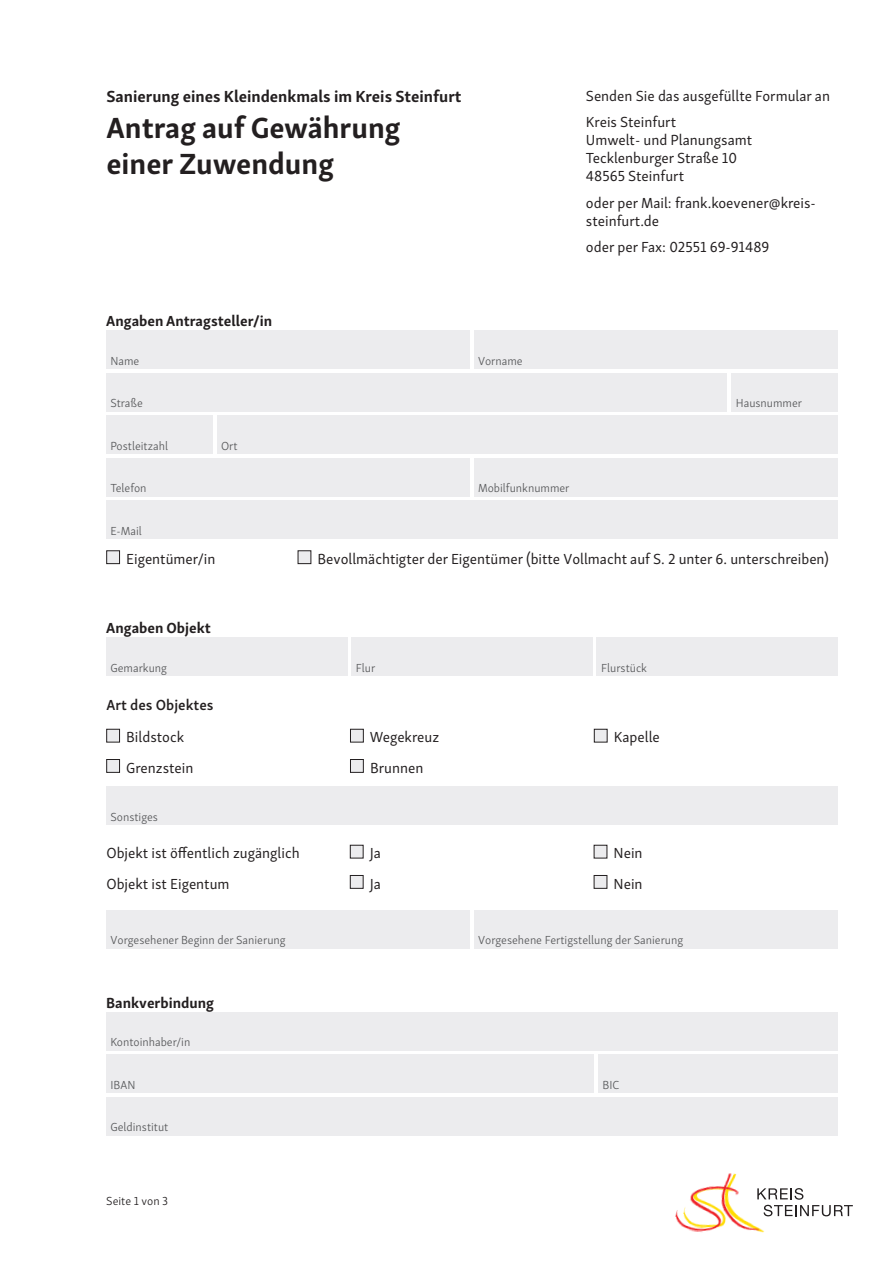
<style>
.page{position:relative;width:893px;height:1263px;background:#fff}
.page>*{position:absolute;margin:0;border:0;box-sizing:border-box;transform-origin:0 0}
.t1{font:700 30px/36px "Skolar Sans Latn";color:#231f20}
.t2{font:700 16.5px "Skolar Sans Latn";color:#231f20}
.t3{font:15px/18px "Skolar Sans Latn";color:#231f20}
.t4{font:700 15px "Skolar Sans Latn";color:#231f20}
.t5{font:600 15px "Skolar Sans Latn";color:#231f20}
.t6{font:300 12px "Skolar Sans Latn";color:#57585a}
.t7{font:300 12px "Skolar Sans Latn";color:#231f20}
</style>
<div class="page">
<svg style="left:773px;top:1188px;width:80px;height:28px"></svg>
<img style="left:675px;top:1173px;width:98px;height:60px">
<div style="left:474px;top:458px;width:363px;height:38px;background:#ececee"></div>
<div style="left:106px;top:458px;width:364px;height:38px;background:#ececee"></div>
<div style="left:106px;top:501px;width:732px;height:38px;background:#ececee"></div>
<div style="left:106px;top:787px;width:732px;height:38px;background:#ececee"></div>
<div style="left:106px;top:910px;width:364px;height:38px;background:#ececee"></div>
<div style="left:474px;top:910px;width:364px;height:38px;background:#ececee"></div>
<div style="left:106px;top:373px;width:621px;height:38px;background:#ececee"></div>
<div style="left:732px;top:373px;width:106px;height:38px;background:#ececee"></div>
<div style="left:217px;top:416px;width:621px;height:38px;background:#ececee"></div>
<div style="left:106px;top:416px;width:107px;height:38px;background:#ececee"></div>
<div style="left:474px;top:331px;width:363px;height:38px;background:#ececee"></div>
<div style="left:106px;top:331px;width:364px;height:38px;background:#ececee"></div>
<div style="left:352px;top:638px;width:241px;height:38px;background:#ececee"></div>
<div style="left:106px;top:638px;width:241px;height:38px;background:#ececee"></div>
<div style="left:597px;top:638px;width:241px;height:38px;background:#ececee"></div>
<div style="left:107px;top:551px;width:13px;height:13px;background:#ececee"></div>
<div style="left:106px;top:551px;width:14px;height:13px;border:1px solid #231f20"></div>
<div style="left:298px;top:551px;width:13px;height:13px;background:#ececee"></div>
<div style="left:298px;top:551px;width:13px;height:13px;border:1px solid #231f20"></div>
<div style="left:107px;top:729px;width:13px;height:13px;background:#ececee"></div>
<div style="left:106px;top:729px;width:14px;height:13px;border:1px solid #231f20"></div>
<div style="left:350px;top:729px;width:13px;height:13px;background:#ececee"></div>
<div style="left:350px;top:729px;width:14px;height:13px;border:1px solid #231f20"></div>
<div style="left:594px;top:729px;width:13px;height:13px;background:#ececee"></div>
<div style="left:594px;top:729px;width:13px;height:13px;border:1px solid #231f20"></div>
<div style="left:107px;top:759px;width:13px;height:13px;background:#ececee"></div>
<div style="left:106px;top:759px;width:14px;height:13px;border:1px solid #231f20"></div>
<div style="left:350px;top:759px;width:13px;height:13px;background:#ececee"></div>
<div style="left:350px;top:759px;width:14px;height:13px;border:1px solid #231f20"></div>
<div style="left:350px;top:845px;width:13px;height:13px;background:#ececee"></div>
<div style="left:350px;top:845px;width:13px;height:13px;border:1px solid #231f20"></div>
<div style="left:594px;top:845px;width:13px;height:13px;background:#ececee"></div>
<div style="left:594px;top:845px;width:13px;height:13px;border:1px solid #231f20"></div>
<div style="left:350px;top:875px;width:13px;height:13px;background:#ececee"></div>
<div style="left:350px;top:875px;width:13px;height:13px;border:1px solid #231f20"></div>
<div style="left:594px;top:875px;width:13px;height:13px;background:#ececee"></div>
<div style="left:594px;top:875px;width:13px;height:13px;border:1px solid #231f20"></div>
<div style="left:106px;top:1012px;width:732px;height:38px;background:#ececee"></div>
<div style="left:598px;top:1054px;width:240px;height:39px;background:#ececee"></div>
<div style="left:106px;top:1054px;width:488px;height:39px;background:#ececee"></div>
<div style="left:106px;top:1097px;width:732px;height:38px;background:#ececee"></div>
<p class="t2" style="left:106px;top:83px;width:357px">Sanierung eines Kleindenkmals im Kreis Steinfurt</p>
<h1 class="t1" style="left:106px;top:107px;width:296px">Antrag auf Gewährung einer Zuwendung</h1>
<p class="t4" style="left:106px;top:308px;width:167px">Angaben Antragsteller/in</p>
<p class="t6" style="left:110px;top:352px;width:30px">Name</p>
<p class="t6" style="left:478px;top:352px;width:46px">Vorname</p>
<p class="t3" style="left:586px;top:81px;width:246px;line-height:26.5px">Senden Sie das ausgefüllte Formular an<br>Kreis Steinfurt</p>
<p class="t3" style="left:586px;top:130px;width:168px">Umwelt- und Planungsamt<br>Tecklenburger Straße 10<br>48565 Steinfurt</p>
<p class="t3" style="left:586px;top:192px;width:231px">oder per Mail: frank.koevener@kreis&shy;steinfurt.de</p>
<p class="t3" style="left:586px;top:237px;width:185px">oder per Fax: 02551 69-91489</p>
<p class="t6" style="left:110px;top:394px;width:34px">Straße</p>
<p class="t6" style="left:736px;top:394px;width:68px">Hausnummer</p>
<p class="t6" style="left:110px;top:437px;width:59px">Postleitzahl</p>
<p class="t6" style="left:221px;top:437px;width:18px">Ort</p>
<p class="t6" style="left:110px;top:479px;width:38px">Telefon</p>
<p class="t6" style="left:478px;top:479px;width:93px">Mobilfunknummer</p>
<p class="t6" style="left:110px;top:522px;width:33px">E-Mail</p>
<p class="t3" style="left:126px;top:548px;width:91px">Eigentümer/in</p>
<p class="t3" style="left:317px;top:548px;width:513px">Bevollmächtigter der Eigentümer (bitte Vollmacht auf S. 2 unter 6. unterschreiben)</p>
<p class="t4" style="left:106px;top:616px;width:106px">Angaben Objekt</p>
<p class="t6" style="left:110px;top:659px;width:58px">Gemarkung</p>
<p class="t6" style="left:356px;top:659px;width:21px">Flur</p>
<p class="t6" style="left:601px;top:659px;width:47px">Flurstück</p>
<p class="t5" style="left:106px;top:693px;width:109px">Art des Objektes</p>
<p class="t3" style="left:126px;top:727px;width:59px">Bildstock</p>
<p class="t3" style="left:370px;top:727px;width:71px">Wegekreuz</p>
<p class="t3" style="left:614px;top:727px;width:48px">Kapelle</p>
<p class="t3" style="left:126px;top:757px;width:69px">Grenzstein</p>
<p class="t3" style="left:370px;top:757px;width:55px">Brunnen</p>
<p class="t6" style="left:110px;top:808px;width:49px">Sonstiges</p>
<p class="t3" style="left:106px;top:836px;width:195px;line-height:30.9px">Objekt ist öffentlich zugänglich<br>Objekt ist Eigentum</p>
<p class="t3" style="left:370px;top:843px;width:13px">Ja</p>
<p class="t3" style="left:614px;top:843px;width:30px">Nein</p>
<p class="t3" style="left:370px;top:873px;width:13px">Ja</p>
<p class="t3" style="left:614px;top:873px;width:30px">Nein</p>
<p class="t6" style="left:111px;top:931px;width:177px">Vorgesehener Beginn der Sanierung</p>
<p class="t6" style="left:478px;top:931px;width:207px">Vorgesehene Fertigstellung der Sanierung</p>
<p class="t4" style="left:106px;top:990px;width:109px">Bankverbindung</p>
<p class="t6" style="left:110px;top:1033px;width:81px">Kontoinhaber/in</p>
<p class="t6" style="left:110px;top:1076px;width:27px">IBAN</p>
<p class="t6" style="left:602px;top:1076px;width:18px">BIC</p>
<p class="t6" style="left:110px;top:1118px;width:59px">Geldinstitut</p>
<p class="t7" style="left:106px;top:1192px;width:63px">Seite 1 von 3</p>
</div>
